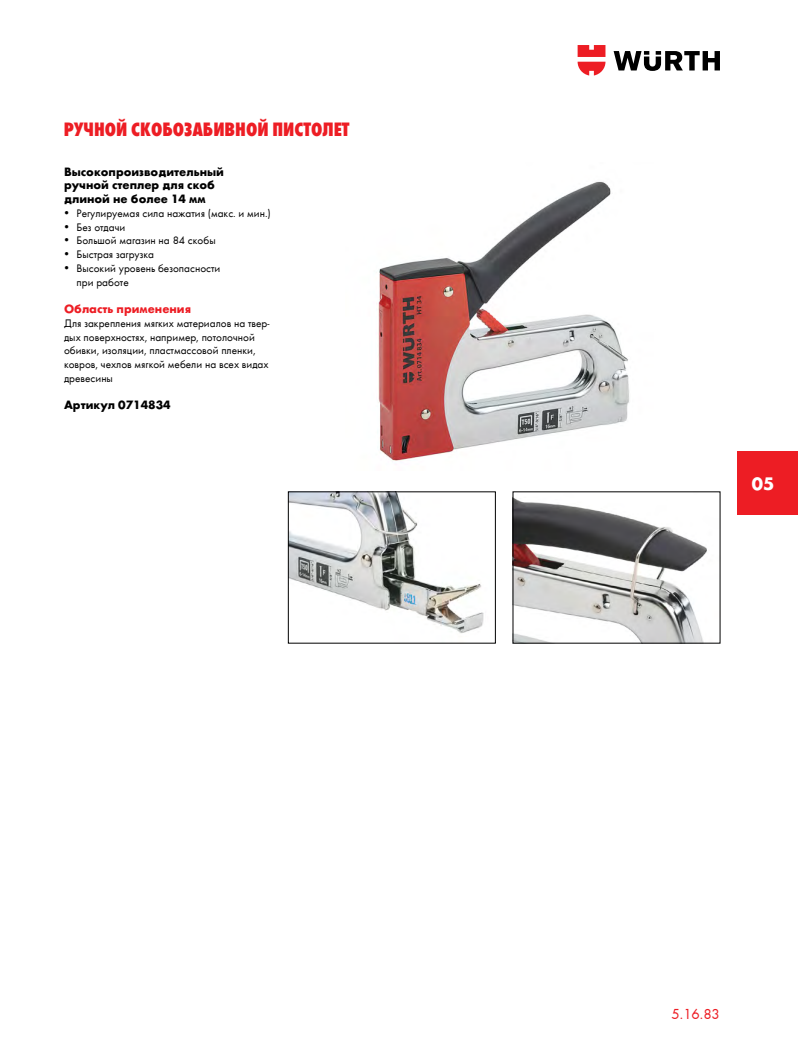
<style>
.page{position:relative;width:798px;height:1053px;background:#fff}
.page>*{position:absolute;margin:0;border:0;box-sizing:border-box;transform-origin:0 0}
.t1{font:20px "Wuerth Extra Bold Cond Caps";color:#ed1d24}
.t2{font:700 18.75px "Wuerth";color:#fff}
.t3{font:15px "Wuerth";color:#ed1d24}
.t4{font:700 12.5px/13.8px "Wuerth";color:#000}
.t5{font:700 12.5px "Wuerth";color:#ed1d24}
.t6{font:11.25px/13.8px "Wuerth";color:#000}
</style>
<div class="page">
<img style="left:378px;top:181px;width:252px;height:280px">
<img style="left:290px;top:493px;width:194px;height:140px">
<img style="left:514px;top:498px;width:193px;height:143px">
<svg style="left:613px;top:51px;width:106px;height:20px"></svg>
<svg style="left:577px;top:45px;width:28px;height:30px"></svg>
<div style="left:737px;top:450px;width:60px;height:64px;background:#ed1d24"></div>
<h1 class="t1" style="left:64px;top:116px;width:287px">Ручной скобозабивной пистолет</h1>
<p class="t4" style="left:64px;top:163px;width:161px">Высокопроизводительный ручной степлер для скоб длиной не более 14 мм</p>
<p class="t6" style="left:64px;top:206px;width:208px">• Регулируемая сила нажатия (макс. и мин.)</p>
<p class="t6" style="left:64px;top:219px;width:63px">• Без отдачи</p>
<p class="t6" style="left:64px;top:233px;width:153px">• Большой магазин на 84 скобы</p>
<p class="t6" style="left:64px;top:247px;width:92px">• Быстрая загрузка</p>
<p class="t6" style="left:76px;top:261px;width:145px;text-indent:-12px">• Высокий уровень безопасности при работе</p>
<p class="t5" style="left:64px;top:300px;width:128px">Область применения</p>
<p class="t6" style="left:64px;top:316px;width:207px">Для закрепления мягких материалов на твер&shy;дых поверхностях, например, потолочной обивки, изоляции, пластмассовой пленки, ковров, чехлов мягкой мебели на всех видах древесины</p>
<p class="t4" style="left:64px;top:397px;width:108px">Артикул 0714834</p>
<h2 class="t2" style="left:751px;top:470px;width:24px">05</h2>
<h3 class="t3" style="left:671px;top:1004px;width:50px">5.16.83</h3>
</div>
